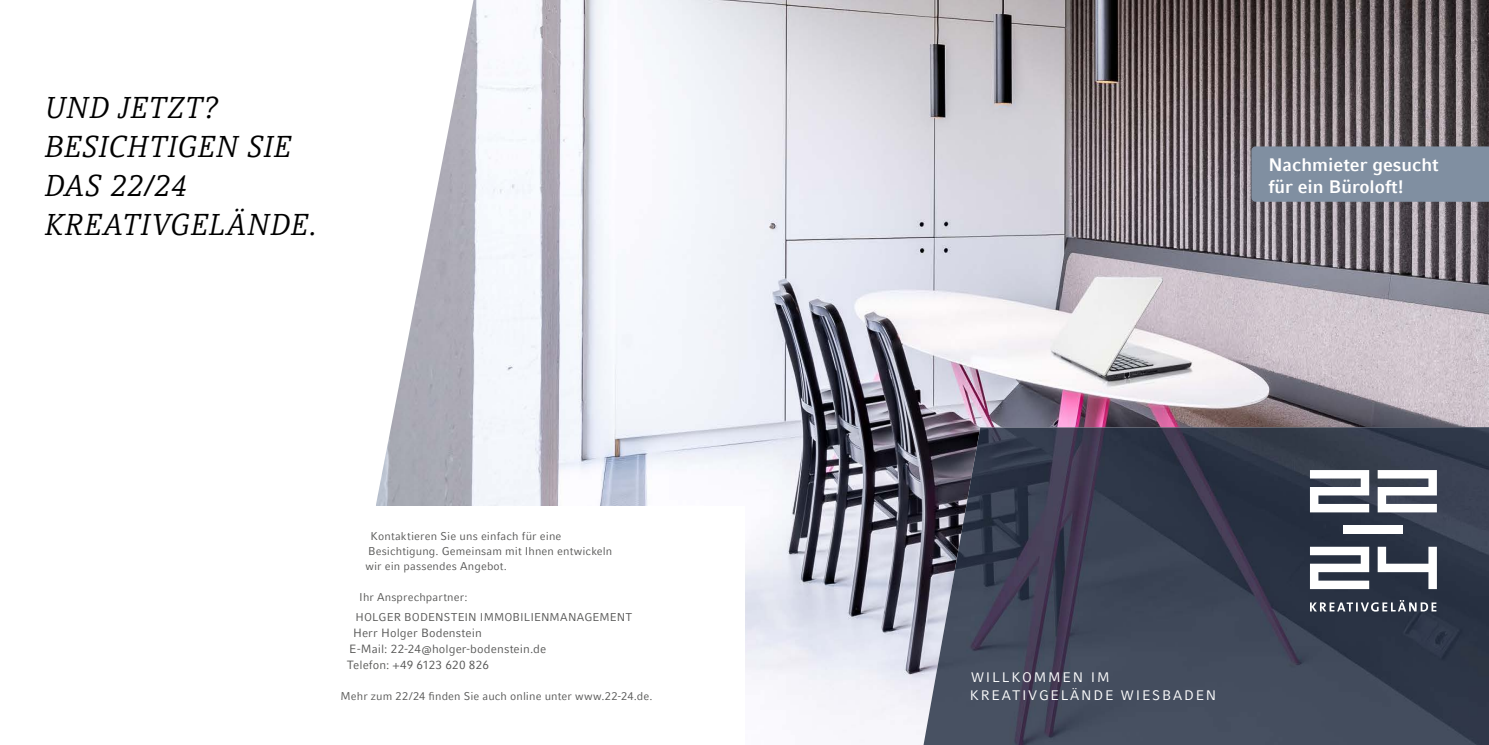
<style>
.page{position:relative;width:1489px;height:745px;background:#fff}
.page>*{position:absolute;margin:0;border:0;box-sizing:border-box;transform-origin:0 0}
.t1{font:italic 30px/39px "Compatil Letter LT Pro";letter-spacing:.01em;color:#000}
.t2{font:700 18px/21.6px "Compatil Fact LT Pro";color:#fff}
.t3{font:13.75px/17.9px "Compatil Fact LT Pro";letter-spacing:.13em;color:#fff}
.t4{font:11.88px/16px "Compatil Fact LT Pro";letter-spacing:.005em;color:#575756}
.t5{font:11.25px/15px "Compatil Fact LT Pro";letter-spacing:.01em;color:#575756}
</style>
<div class="page">
<img style="left:490px;top:0;width:998px;height:741px">
<img style="left:923px;top:427px;width:565px;height:317px">
<div style="left:0;top:506px;width:744px;height:238px;background:#fff"></div>
<svg style="left:1309px;top:546px;width:127px;height:42px"></svg>
<div style="left:1343px;top:525px;width:59px;height:8px;background:#fff"></div>
<svg style="left:1309px;top:469px;width:127px;height:43px"></svg>
<svg style="left:1309px;top:599px;width:127px;height:12px;background:#626975"></svg>
<svg style="left:376px;top:0;width:114px;height:506px"></svg>
<div style="left:1251px;top:146px;width:237px;height:56px;background:#808fa1"></div>
<h1 class="t1" style="left:45px;top:88px;width:275px">UND JETZT?<br>BESICHTIGEN SIE<br>DAS 22/24<br>KREATIVGELÄNDE.</h1>
<p class="t5" style="left:365px;top:528px;width:248px;text-indent:5px">Kontaktieren Sie uns einfach für eine<br>Besichtigung. Gemeinsam mit Ihnen entwickeln wir ein passendes Angebot.</p>
<p class="t5" style="left:355px;top:586px;width:278px;line-height:20px;text-indent:4px">Ihr Ansprechpartner:<br>HOLGER BODENSTEIN IMMOBILIENMANAGEMENT</p>
<p class="t4" style="left:347px;top:624px;width:201px;text-indent:6px">Herr Holger Bodenstein<br>E-Mail: 22-24@holger-bodenstein.de<br>Telefon: +49 6123 620 826</p>
<p class="t5" style="left:340px;top:688px;width:313px">Mehr zum 22/24 finden Sie auch online unter www.22-24.de.</p>
<h2 class="t2" style="left:1268px;top:154px;width:172px">Nachmieter gesucht für ein Büroloft!</h2>
<p class="t3" style="left:969px;top:667px;width:248px">WILLKOMMEN IM<br>KREATIVGELÄNDE WIESBADEN</p>
</div>
